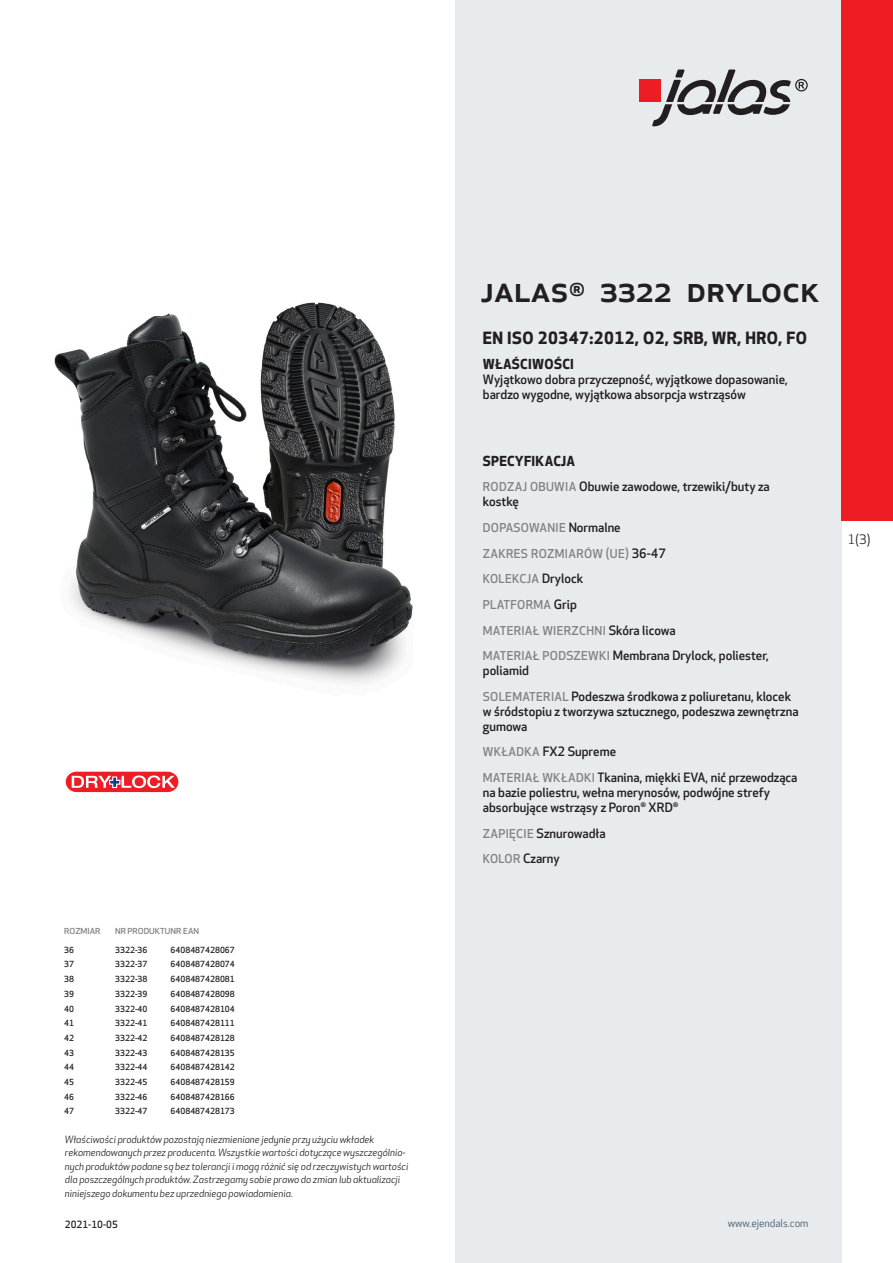
<style>
.page{position:relative;width:893px;height:1263px;background:#fff}
.page>*{position:absolute;margin:0;border:0;box-sizing:border-box;transform-origin:0 0}
.prodname{font:500 36px "Apex New";color:#231f20}
.Funktion_body{font:700 16.5px "Apex New";letter-spacing:.025em;color:#231f20}
.Funktion_body-2{font:700 13.5px "Apex New";letter-spacing:.025em;color:#231f20}
.t1{font:12.75px "Apex New";color:#231f20}
.Funktion_body-3{font:500 12.6px/15px "Apex New";color:#231f20}
.Funktion_body-4{font:500 12px "Apex New";letter-spacing:.025em;color:#808285}
.t2{font:10.5px "Apex New";color:#405968}
.t3{font:italic 9.75px/13.5px "Apex New";color:#231f20}
.t4{font:500 9.75px "Apex New";color:#231f20}
.ArticleTable_body{font:500 8.25px "Apex New";color:#231f20}
.ArticeTable_header{font:500 8.1px "Apex New";color:#808285;scale:1.06 1}
.s1{font-size:12px;color:#808285}
.s2{font-size:12.6px;color:#231f20}
</style>
<div class="page">
<div style="left:455px;top:0;width:387px;height:1263px;background:#e8ebee"></div>
<div style="left:639px;top:80px;width:22px;height:22px;background:#ee1d23"></div>
<svg style="left:652px;top:70px;width:156px;height:56px"></svg>
<div style="left:842px;top:0;width:51px;height:520px;background:#ee1d23"></div>
<img style="left:54px;top:303px;width:359px;height:380px">
<svg style="left:65px;top:771px;width:114px;height:22px"></svg>
<p class="ArticeTable_header" style="left:64px;top:925px;width:36px">ROZMIAR</p>
<p class="ArticeTable_header" style="left:115px;top:925px;width:81px">NR PRODUKTUNR EAN</p>
<p class="ArticleTable_body" style="left:64px;top:944px;width:11px">36</p>
<p class="ArticleTable_body" style="left:115px;top:944px;width:34px">3322-36</p>
<p class="ArticleTable_body" style="left:171px;top:944px;width:66px">6408487428067</p>
<p class="ArticleTable_body" style="left:64px;top:959px;width:11px">37</p>
<p class="ArticleTable_body" style="left:115px;top:959px;width:34px">3322-37</p>
<p class="ArticleTable_body" style="left:171px;top:959px;width:66px">6408487428074</p>
<p class="ArticleTable_body" style="left:64px;top:973px;width:11px">38</p>
<p class="ArticleTable_body" style="left:115px;top:973px;width:34px">3322-38</p>
<p class="ArticleTable_body" style="left:171px;top:973px;width:66px">6408487428081</p>
<p class="ArticleTable_body" style="left:64px;top:988px;width:11px">39</p>
<p class="ArticleTable_body" style="left:115px;top:988px;width:34px">3322-39</p>
<p class="ArticleTable_body" style="left:171px;top:988px;width:66px">6408487428098</p>
<p class="ArticleTable_body" style="left:64px;top:1003px;width:11px">40</p>
<p class="ArticleTable_body" style="left:115px;top:1003px;width:34px">3322-40</p>
<p class="ArticleTable_body" style="left:171px;top:1003px;width:66px">6408487428104</p>
<p class="ArticleTable_body" style="left:64px;top:1018px;width:11px">41</p>
<p class="ArticleTable_body" style="left:115px;top:1018px;width:34px">3322-41</p>
<p class="ArticleTable_body" style="left:171px;top:1018px;width:66px">6408487428111</p>
<p class="ArticleTable_body" style="left:64px;top:1032px;width:11px">42</p>
<p class="ArticleTable_body" style="left:115px;top:1032px;width:34px">3322-42</p>
<p class="ArticleTable_body" style="left:171px;top:1032px;width:66px">6408487428128</p>
<p class="ArticleTable_body" style="left:64px;top:1047px;width:11px">43</p>
<p class="ArticleTable_body" style="left:115px;top:1047px;width:34px">3322-43</p>
<p class="ArticleTable_body" style="left:171px;top:1047px;width:66px">6408487428135</p>
<p class="ArticleTable_body" style="left:64px;top:1062px;width:11px">44</p>
<p class="ArticleTable_body" style="left:115px;top:1062px;width:34px">3322-44</p>
<p class="ArticleTable_body" style="left:171px;top:1062px;width:66px">6408487428142</p>
<p class="ArticleTable_body" style="left:64px;top:1076px;width:11px">45</p>
<p class="ArticleTable_body" style="left:115px;top:1076px;width:34px">3322-45</p>
<p class="ArticleTable_body" style="left:171px;top:1076px;width:66px">6408487428159</p>
<p class="ArticleTable_body" style="left:64px;top:1091px;width:11px">46</p>
<p class="ArticleTable_body" style="left:115px;top:1091px;width:34px">3322-46</p>
<p class="ArticleTable_body" style="left:171px;top:1091px;width:66px">6408487428166</p>
<p class="ArticleTable_body" style="left:64px;top:1106px;width:11px">47</p>
<p class="ArticleTable_body" style="left:115px;top:1106px;width:34px">3322-47</p>
<p class="ArticleTable_body" style="left:171px;top:1106px;width:66px">6408487428173</p>
<p class="t3" style="left:65px;top:1132px;width:345px">Właściwości produktów pozostają niezmienione jedynie przy użyciu wkładek rekomendowanych przez producenta. Wszystkie wartości dotyczące wyszczególnio&shy;nych produktów podane są bez tolerancji i mogą różnić się od rzeczywistych wartości dla poszczególnych produktów. Zastrzegamy sobie prawo do zmian lub aktualizacji niniejszego dokumentu bez uprzedniego powiadomienia.</p>
<p class="t4" style="left:65px;top:1218px;width:54px">2021-10-05</p>
<p class="prodname" style="left:480px;top:265px;width:341px">JALAS<sup>®</sup> 3322 DRYLOCK</p>
<p class="Funktion_body" style="left:483px;top:326px;width:326px">EN ISO 20347:2012, O2, SRB, WR, HRO, FO</p>
<p class="Funktion_body-2" style="left:483px;top:355px;width:93px">WŁAŚCIWOŚCI</p>
<p class="Funktion_body-3" style="left:483px;top:372px;width:307px">Wyjątkowo dobra przyczepność, wyjątkowe dopasowanie, bardzo wygodne, wyjątkowa absorpcja wstrząsów</p>
<p class="Funktion_body-2" style="left:483px;top:451px;width:94px">SPECYFIKACJA</p>
<p class="Funktion_body-3" style="left:483px;top:479px;width:288px"><span class="s1">RODZAJ OBUWIA</span> Obuwie zawodowe, trzewiki/buty za kostkę</p>
<p class="Funktion_body-4" style="left:483px;top:520px;width:139px">DOPASOWANIE <span class="s2">Normalne</span></p>
<p class="Funktion_body-4" style="left:483px;top:545px;width:185px">ZAKRES ROZMIARÓW (UE) <span class="s2">36-47</span></p>
<p class="Funktion_body-4" style="left:483px;top:571px;width:102px">KOLEKCJA <span class="s2">Drylock</span></p>
<p class="Funktion_body-4" style="left:483px;top:596px;width:96px">PLATFORMA <span class="s2">Grip</span></p>
<p class="Funktion_body-4" style="left:483px;top:622px;width:194px">MATERIAŁ WIERZCHNI <span class="s2">Skóra licowa</span></p>
<p class="Funktion_body-3" style="left:483px;top:648px;width:288px"><span class="s1">MATERIAŁ PODSZEWKI</span> Membrana Drylock, poliester, poliamid</p>
<p class="Funktion_body-3" style="left:483px;top:688px;width:317px"><span class="s1">SOLEMATERIAL</span> Podeszwa środkowa z poliuretanu, klocek w śródstopiu z tworzywa sztucznego, podeszwa zewnętrzna gumowa</p>
<p class="Funktion_body-3" style="left:483px;top:744px;width:135px"><span class="s1">WKŁADKA</span> FX2 Supreme</p>
<p class="Funktion_body-3" style="left:483px;top:770px;width:316px"><span class="s1">MATERIAŁ WKŁADKI</span> Tkanina, miękki EVA, nić przewodząca na bazie poliestru, wełna merynosów, podwójne strefy absorbujące wstrząsy z Poron<sup>®</sup> XRD<sup>®</sup></p>
<p class="Funktion_body-3" style="left:483px;top:825px;width:124px"><span class="s1">ZAPIĘCIE</span> Sznurowadła</p>
<p class="Funktion_body-3" style="left:483px;top:851px;width:78px"><span class="s1">KOLOR</span> Czarny</p>
<p class="t1" style="left:848px;top:531px;width:24px">1(3)</p>
<p class="t2" style="left:728px;top:1217px;width:82px">www.ejendals.com</p>
</div>
